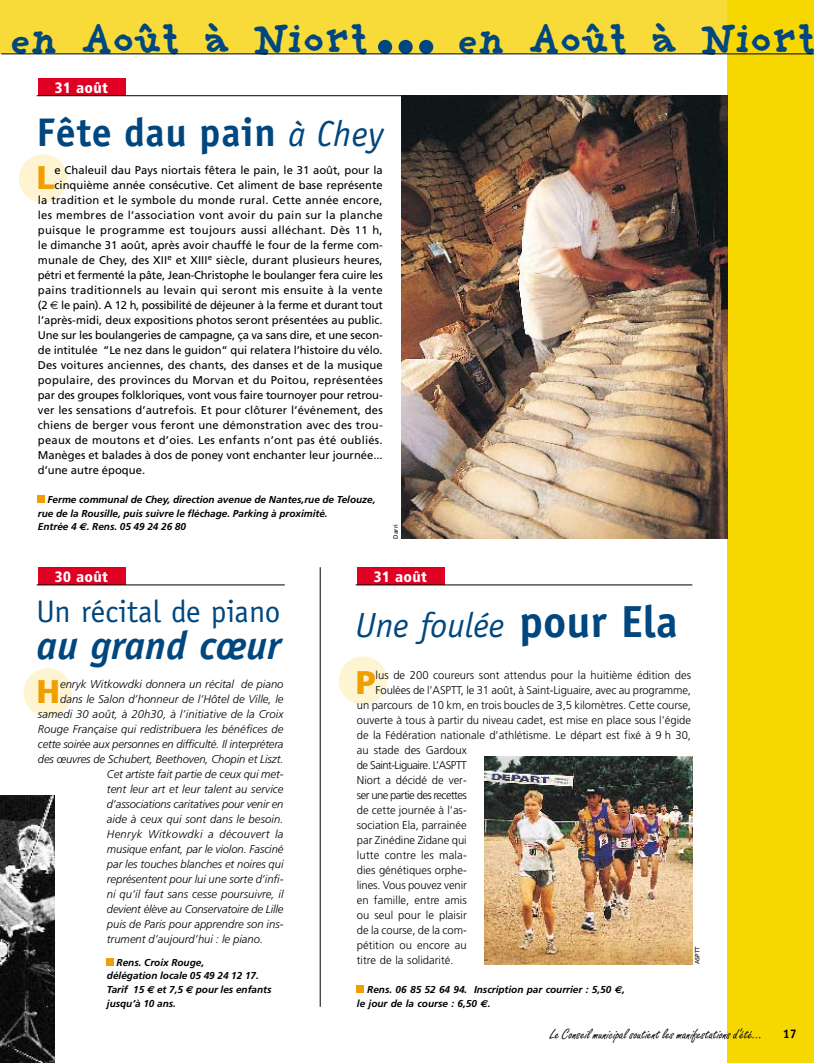
<style>
.page{position:relative;width:814px;height:1063px;background:#fff}
.page>*{position:absolute;margin:0;border:0;box-sizing:border-box;transform-origin:0 0}
.t1{font:700 43.75px "Providence";color:#00477f}
.t2{font:700 40px "Officina Sans";letter-spacing:.015em;color:#00477f}
.t3{font:italic 700 40px "Officina Sans";color:#00477f}
.t4{font:italic 35px "Officina Sans";color:#00477f}
.t5{font:900 32.75px "Frutiger";color:#efa000}
.t6{font:31.25px "Officina Sans";color:#00477f}
.t7{font:15px "Freestyle Script";color:#000}
.t8{font:900 condensed 15px "Frutiger";letter-spacing:.025em;color:#fff}
.t9{font:700 12.5px "Officina Sans";color:#000}
.t10{font:11.25px "Frutiger";color:#000}
.t11{font:italic 300 11.25px "Frutiger";color:#000}
.t12{font:300 11.25px "Frutiger";color:#000}
.t13{font:11.25px "Frutiger";letter-spacing:-.02em;color:#000}
.t14{font:11.25px "Frutiger";letter-spacing:.02em;color:#000}
.t15{font:11.25px "Frutiger";letter-spacing:.03em;color:#000}
.t16{font:11.25px "Frutiger";letter-spacing:.025em;color:#000}
.t17{font:italic 300 11.25px "Frutiger";letter-spacing:-.02em;color:#000}
.t18{font:italic 300 11.25px "Frutiger";letter-spacing:.03em;color:#000}
.t19{font:300 11.25px "Frutiger";letter-spacing:-.045em;color:#000}
.t20{font:300 11.25px "Frutiger";letter-spacing:-.055em;color:#000}
.t21{font:italic 700 10px/13.8px "Frutiger";color:#000}
.t22{font:6.25px "Frutiger";color:#000}
.s1{font-weight:400;font-style:italic;font-size:36.25px}
.s2{font-family:"Euro Sans"}
.s3{font-weight:700;font-style:normal;font-size:45px}
</style>
<div class="page">
<div style="left:19px;top:154px;width:48px;height:49px;background:#fef4d1;border-radius:50%"></div>
<div style="left:339px;top:656px;width:48px;height:49px;background:#fef4d1;border-radius:50%"></div>
<div style="left:24px;top:668px;width:48px;height:48px;background:#fef4d1;border-radius:50%"></div>
<div style="left:0;top:0;width:728px;height:54px;background:#f8da39"></div>
<div style="left:728px;top:0;width:86px;height:1062px;background:#f6d800"></div>
<div style="left:38px;top:78px;width:87px;height:18px;background:#df0023"></div>
<div style="left:419px;top:40px;width:14px;height:14px;background:#00477f;border-radius:50%"></div>
<div style="left:398px;top:40px;width:15px;height:14px;background:#00477f;border-radius:50%"></div>
<div style="left:378px;top:40px;width:14px;height:14px;background:#00477f;border-radius:50%"></div>
<hr style="left:1px;top:54px;width:813px;height:1px;background:#000">
<hr style="left:37px;top:95px;width:689px;height:1px;background:#000">
<div style="left:38px;top:567px;width:87px;height:18px;background:#df0023"></div>
<hr style="left:37px;top:584px;width:248px;height:1px;background:#000">
<div style="left:107px;top:958px;width:7px;height:7px;background:#efa000"></div>
<div style="left:38px;top:495px;width:7px;height:8px;background:#efa000"></div>
<div style="left:356px;top:567px;width:88px;height:18px;background:#df0023"></div>
<hr style="left:356px;top:584px;width:336px;height:1px;background:#000">
<div style="left:357px;top:985px;width:7px;height:7px;background:#efa000"></div>
<img style="left:0;top:795px;width:54px;height:267px">
<img style="left:484px;top:756px;width:208px;height:208px">
<img style="left:402px;top:96px;width:326px;height:443px">
<hr style="left:320px;top:567px;width:1px;height:439px;background:#000">
<h1 class="t1" style="left:10px;top:22px;width:361px">en Août à Niort</h1>
<h1 class="t1" style="left:457px;top:22px;width:361px">en Août à Niort</h1>
<h3 class="t8" style="left:55px;top:81px;width:55px">31 août</h3>
<h2 class="t2" style="left:37px;top:117px;width:349px">Fête dau pain <span class="s1">à Chey</span></h2>
<h3 class="t5" style="left:36px;top:164px;width:20px">L</h3>
<p class="t10" style="left:55px;top:165px;width:330px">e Chaleuil dau Pays niortais fêtera le pain, le 31 août, pour la</p>
<p class="t10" style="left:55px;top:180px;width:330px">cinquième année consécutive. Cet aliment de base représente</p>
<p class="t14" style="left:38px;top:195px;width:346px">la tradition et le symbole du monde rural. Cette année encore,</p>
<p class="t16" style="left:38px;top:210px;width:346px">les membres de l’association vont avoir du pain sur la planche</p>
<p class="t15" style="left:38px;top:225px;width:346px">puisque le programme est toujours aussi alléchant. Dès 11 h,</p>
<p class="t10" style="left:38px;top:240px;width:346px">le dimanche 31 août, après avoir chauffé le four de la ferme com-</p>
<p class="t10" style="left:38px;top:255px;width:346px">munale de Chey, des XII<sup>e</sup> et XIII<sup>e</sup> siècle, durant plusieurs heures,</p>
<p class="t13" style="left:38px;top:270px;width:346px">pétri et fermenté la pâte, Jean-Christophe le boulanger fera cuire les</p>
<p class="t15" style="left:38px;top:285px;width:346px">pains traditionnels au levain qui seront mis ensuite à la vente</p>
<p class="t13" style="left:38px;top:300px;width:346px">(2 <span class="s2">€</span> le pain). A 12 h, possibilité de déjeuner à la ferme et durant tout</p>
<p class="t10" style="left:38px;top:315px;width:346px">l’après-midi, deux expositions photos seront présentées au public.</p>
<p class="t13" style="left:38px;top:330px;width:346px">Une sur les boulangeries de campagne, ça va sans dire, et une secon-</p>
<p class="t10" style="left:38px;top:345px;width:346px">de intitulée “Le nez dans le guidon“ qui relatera l’histoire du vélo.</p>
<p class="t10" style="left:38px;top:360px;width:346px">Des voitures anciennes, des chants, des danses et de la musique</p>
<p class="t14" style="left:38px;top:375px;width:346px">populaire, des provinces du Morvan et du Poitou, représentées</p>
<p class="t10" style="left:38px;top:390px;width:346px">par des groupes folkloriques, vont vous faire tournoyer pour retrou-</p>
<p class="t10" style="left:38px;top:405px;width:346px">ver les sensations d’autrefois. Et pour clôturer l’événement, des</p>
<p class="t10" style="left:38px;top:420px;width:346px">chiens de berger vous feront une démonstration avec des trou-</p>
<p class="t14" style="left:38px;top:435px;width:346px">peaux de moutons et d’oies. Les enfants n’ont pas été oubliés.</p>
<p class="t10" style="left:38px;top:450px;width:346px">Manèges et balades à dos de poney vont enchanter leur journée...</p>
<p class="t10" style="left:38px;top:465px;width:109px">d’une autre époque.</p>
<p class="t21" style="left:38px;top:493px;width:339px;text-indent:10px">Ferme communal de Chey, direction avenue de Nantes,rue de Telouze, rue de la Rousille, puis suivre le fléchage. Parking à proximité.<br>Entrée 4 <span class="s2">€</span>. Rens. 05 49 24 26 80</p>
<p class="t22" style="left:393px;top:539px;width:16px;rotate:-90deg">Darri</p>
<h3 class="t8" style="left:55px;top:570px;width:55px">30 août</h3>
<h3 class="t6" style="left:37px;top:599px;width:245px">Un récital de piano</h3>
<h2 class="t3" style="left:37px;top:630px;width:246px">au grand cœur</h2>
<h3 class="t5" style="left:36px;top:678px;width:25px">H</h3>
<p class="t11" style="left:60px;top:679px;width:225px">enryk Witkowdki donnera un récital de piano</p>
<p class="t11" style="left:60px;top:694px;width:225px">dans le Salon d’honneur de l’Hôtel de Ville, le</p>
<p class="t11" style="left:38px;top:709px;width:247px">samedi 30 août, à 20h30, à l’initiative de la Croix</p>
<p class="t11" style="left:38px;top:724px;width:247px">Rouge Française qui redistribuera les bénéfices de</p>
<p class="t17" style="left:38px;top:739px;width:247px">cette soirée aux personnes en difficulté. Il interprétera</p>
<p class="t11" style="left:38px;top:754px;width:247px">des œuvres de Schubert, Beethoven, Chopin et Liszt.</p>
<p class="t11" style="left:107px;top:769px;width:178px">Cet artiste fait partie de ceux qui met-</p>
<p class="t11" style="left:107px;top:784px;width:178px">tent leur art et leur talent au service</p>
<p class="t11" style="left:107px;top:799px;width:178px">d’associations caritatives pour venir en</p>
<p class="t11" style="left:107px;top:814px;width:178px">aide à ceux qui sont dans le besoin.</p>
<p class="t18" style="left:107px;top:829px;width:178px">Henryk Witkowdki a découvert la</p>
<p class="t11" style="left:107px;top:844px;width:178px">musique enfant, par le violon. Fasciné</p>
<p class="t11" style="left:107px;top:859px;width:178px">par les touches blanches et noires qui</p>
<p class="t11" style="left:107px;top:874px;width:178px">représentent pour lui une sorte d’infi-</p>
<p class="t11" style="left:107px;top:889px;width:178px">ni qu’il faut sans cesse poursuivre, il</p>
<p class="t11" style="left:107px;top:904px;width:178px">devient élève au Conservatoire de Lille</p>
<p class="t11" style="left:107px;top:919px;width:178px">puis de Paris pour apprendre son ins-</p>
<p class="t11" style="left:107px;top:934px;width:158px">trument d’aujourd’hui : le piano.</p>
<p class="t21" style="left:107px;top:956px;width:166px;text-indent:10px">Rens. Croix Rouge,<br>délégation locale 05 49 24 12 17.<br>Tarif 15 <span class="s2">€</span> et 7,5 <span class="s2">€</span> pour les enfants jusqu’à 10 ans.</p>
<h3 class="t8" style="left:374px;top:570px;width:55px">31 août</h3>
<h3 class="t4" style="left:356px;top:611px;width:324px">Une foulée <span class="s3">pour Ela</span></h3>
<h3 class="t5" style="left:356px;top:669px;width:22px">P</h3>
<p class="t12" style="left:376px;top:670px;width:317px">lus de 200 coureurs sont attendus pour la huitième édition des</p>
<p class="t12" style="left:376px;top:685px;width:317px">Foulées de l’ASPTT, le 31 août, à Saint-Liguaire, avec au programme,</p>
<p class="t12" style="left:357px;top:700px;width:336px">un parcours de 10 km, en trois boucles de 3,5 kilomètres. Cette course,</p>
<p class="t12" style="left:357px;top:715px;width:336px">ouverte à tous à partir du niveau cadet, est mise en place sous l’égide</p>
<p class="t12" style="left:357px;top:730px;width:336px">de la Fédération nationale d’athlétisme. Le départ est fixé à 9 h 30,</p>
<p class="t12" style="left:357px;top:745px;width:111px">au stade des Gardoux</p>
<p class="t19" style="left:357px;top:760px;width:111px">de Saint-Liguaire. L’ASPTT</p>
<p class="t12" style="left:357px;top:775px;width:111px">Niort a décidé de ver-</p>
<p class="t20" style="left:357px;top:790px;width:111px">ser une partie des recettes</p>
<p class="t12" style="left:357px;top:805px;width:111px">de cette journée à l’as-</p>
<p class="t12" style="left:357px;top:820px;width:111px">sociation Ela, parrainée</p>
<p class="t12" style="left:357px;top:835px;width:111px">par Zinédine Zidane qui</p>
<p class="t12" style="left:357px;top:850px;width:111px">lutte contre les mala-</p>
<p class="t12" style="left:357px;top:865px;width:111px">dies génétiques orphe-</p>
<p class="t12" style="left:357px;top:880px;width:111px">lines. Vous pouvez venir</p>
<p class="t12" style="left:357px;top:895px;width:111px">en famille, entre amis</p>
<p class="t12" style="left:357px;top:910px;width:111px">ou seul pour le plaisir</p>
<p class="t12" style="left:357px;top:925px;width:111px">de la course, de la com-</p>
<p class="t12" style="left:357px;top:940px;width:111px">pétition ou encore au</p>
<p class="t12" style="left:357px;top:955px;width:98px">titre de la solidarité.</p>
<p class="t21" style="left:357px;top:983px;width:269px;text-indent:10px">Rens. 06 85 52 64 94. Inscription par courrier : 5,50 <span class="s2">€</span>, le jour de la course : 6,50 <span class="s2">€</span>.</p>
<p class="t22" style="left:694px;top:964px;width:20px;rotate:-90deg">ASPTT</p>
<h3 class="t7" style="left:550px;top:1029px;width:213px">Le Conseil municipal soutient les manifestations d’été...</h3>
<p class="t9" style="left:783px;top:1029px;width:15px">17</p>
</div>
